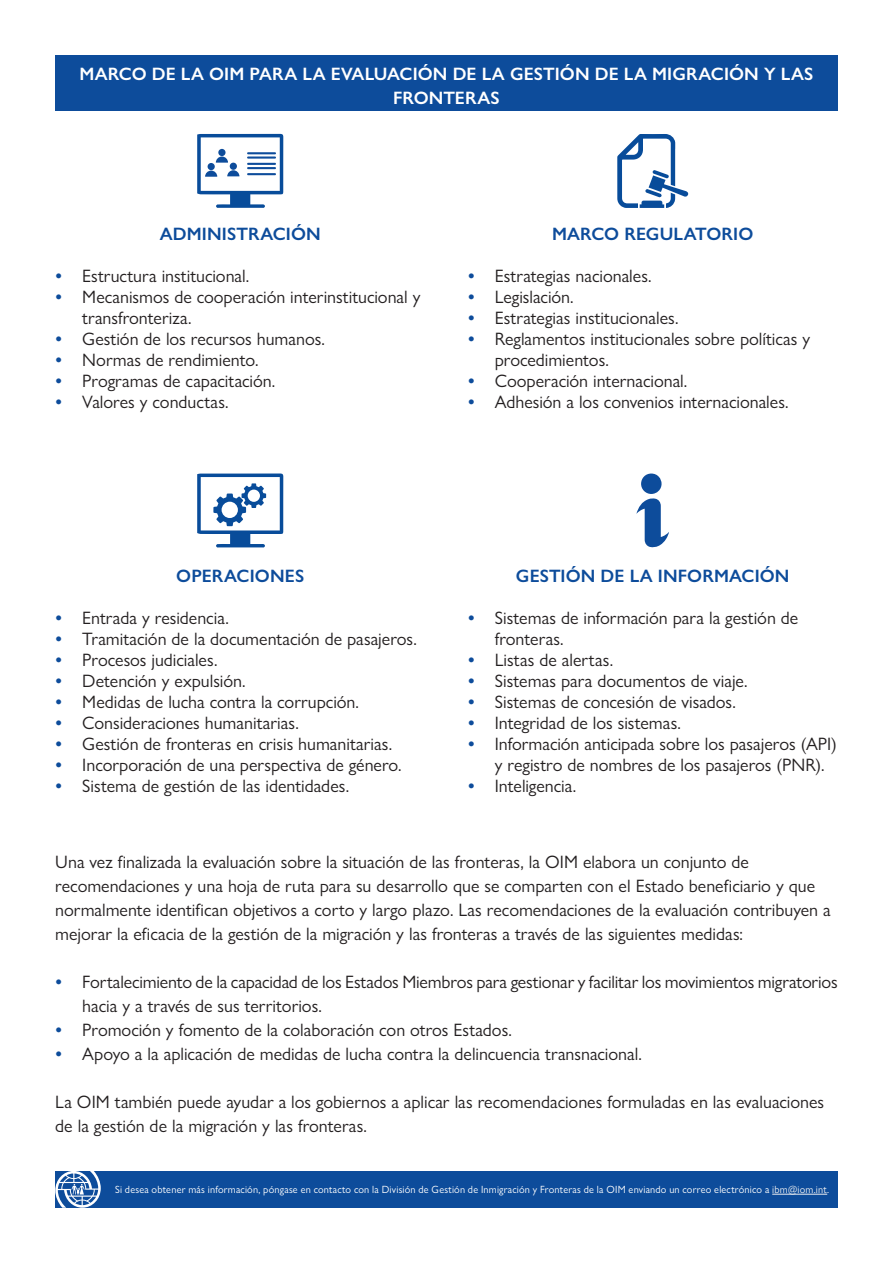
<style>
.page{position:relative;width:893px;height:1263px;background:#fff}
.page>*{position:absolute;margin:0;border:0;box-sizing:border-box;transform-origin:0 0}
.Paragraph_Style_1{font:18px/24px "Gill Sans Nova";color:#231f20}
.Paragraph_Style_1-2{font:600 18px/24px "Gill Sans Nova";letter-spacing:.005em;color:#fff;text-align:center}
.Paragraph_Style_1-3{font:600 18px "Gill Sans Nova";letter-spacing:.005em;color:#0d4c9b}
.t1{font:10.5px "Gill Sans Nova";letter-spacing:.02em;color:#fff}
.s1{font-weight:600;color:#0d4c9b}
.s2{color:#f0f1f2}
</style>
<div class="page">
<div style="left:55px;top:55px;width:783px;height:56px;background:#0d4c9b"></div>
<div style="left:55px;top:1171px;width:783px;height:37px;background:#0d4c9b"></div>
<hr style="left:772px;top:1194px;width:55px;height:1px;background:#f0f1f2">
<svg style="left:55px;top:1171px;width:46px;height:37px"></svg>
<svg style="left:636px;top:498px;width:33px;height:49px"></svg>
<div style="left:641px;top:473px;width:21px;height:21px;background:#0d4c9b;border-radius:50%"></div>
<svg style="left:617px;top:134px;width:71px;height:74px"></svg>
<svg style="left:197px;top:473px;width:86px;height:74px"></svg>
<svg style="left:197px;top:134px;width:86px;height:74px"></svg>
<p class="Paragraph_Style_1-2" style="left:80px;top:61px;width:735px">MARCO DE LA OIM PARA LA EVALUACIÓN DE LA GESTIÓN DE LA MIGRACIÓN Y LAS<br>FRONTERAS</p>
<p class="Paragraph_Style_1-3" style="left:160px;top:223px;width:163px">ADMINISTRACIÓN</p>
<p class="Paragraph_Style_1" style="left:55px;top:264px;width:196px"><span class="s1">•</span> Estructura institucional.</p>
<p class="Paragraph_Style_1" style="left:82px;top:287px;width:340px;line-height:21px;text-indent:-27px"><span class="s1">•</span> Mecanismos de cooperación interinstitucional y transfronteriza.</p>
<p class="Paragraph_Style_1" style="left:55px;top:327px;width:271px"><span class="s1">•</span> Gestión de los recursos humanos.</p>
<p class="Paragraph_Style_1" style="left:55px;top:348px;width:205px"><span class="s1">•</span> Normas de rendimiento.</p>
<p class="Paragraph_Style_1" style="left:55px;top:369px;width:222px"><span class="s1">•</span> Programas de capacitación.</p>
<p class="Paragraph_Style_1" style="left:55px;top:390px;width:175px"><span class="s1">•</span> Valores y conductas.</p>
<p class="Paragraph_Style_1-3" style="left:552px;top:223px;width:203px">MARCO REGULATORIO</p>
<p class="Paragraph_Style_1" style="left:468px;top:264px;width:185px"><span class="s1">•</span> Estrategias nacionales.</p>
<p class="Paragraph_Style_1" style="left:468px;top:285px;width:107px"><span class="s1">•</span> Legislación.</p>
<p class="Paragraph_Style_1" style="left:468px;top:306px;width:212px"><span class="s1">•</span> Estrategias institucionales.</p>
<p class="Paragraph_Style_1" style="left:495px;top:329px;width:317px;line-height:21px;text-indent:-27px"><span class="s1">•</span> Reglamentos institucionales sobre políticas y procedimientos.</p>
<p class="Paragraph_Style_1" style="left:468px;top:369px;width:221px"><span class="s1">•</span> Cooperación internacional.</p>
<p class="Paragraph_Style_1" style="left:468px;top:390px;width:322px"><span class="s1">•</span> Adhesión a los convenios internacionales.</p>
<p class="Paragraph_Style_1-3" style="left:176px;top:564px;width:130px">OPERACIONES</p>
<p class="Paragraph_Style_1" style="left:55px;top:606px;width:175px"><span class="s1">•</span> Entrada y residencia.</p>
<p class="Paragraph_Style_1" style="left:55px;top:627px;width:363px"><span class="s1">•</span> Tramitación de la documentación de pasajeros.</p>
<p class="Paragraph_Style_1" style="left:55px;top:648px;width:164px"><span class="s1">•</span> Procesos judiciales.</p>
<p class="Paragraph_Style_1" style="left:55px;top:669px;width:192px"><span class="s1">•</span> Detención y expulsión.</p>
<p class="Paragraph_Style_1" style="left:55px;top:690px;width:305px"><span class="s1">•</span> Medidas de lucha contra la corrupción.</p>
<p class="Paragraph_Style_1" style="left:55px;top:711px;width:245px"><span class="s1">•</span> Consideraciones humanitarias.</p>
<p class="Paragraph_Style_1" style="left:55px;top:732px;width:338px"><span class="s1">•</span> Gestión de fronteras en crisis humanitarias.</p>
<p class="Paragraph_Style_1" style="left:55px;top:753px;width:348px"><span class="s1">•</span> Incorporación de una perspectiva de género.</p>
<p class="Paragraph_Style_1" style="left:55px;top:774px;width:295px"><span class="s1">•</span> Sistema de gestión de las identidades.</p>
<p class="Paragraph_Style_1-3" style="left:516px;top:564px;width:275px">GESTIÓN DE LA INFORMACIÓN</p>
<p class="Paragraph_Style_1" style="left:495px;top:608px;width:305px;line-height:21px;text-indent:-27px"><span class="s1">•</span> Sistemas de información para la gestión de fronteras.</p>
<p class="Paragraph_Style_1" style="left:468px;top:648px;width:147px"><span class="s1">•</span> Listas de alertas.</p>
<p class="Paragraph_Style_1" style="left:468px;top:669px;width:281px"><span class="s1">•</span> Sistemas para documentos de viaje.</p>
<p class="Paragraph_Style_1" style="left:468px;top:690px;width:270px"><span class="s1">•</span> Sistemas de concesión de visados.</p>
<p class="Paragraph_Style_1" style="left:468px;top:711px;width:215px"><span class="s1">•</span> Integridad de los sistemas.</p>
<p class="Paragraph_Style_1" style="left:495px;top:734px;width:344px;line-height:21px;text-indent:-27px"><span class="s1">•</span> Información anticipada sobre los pasajeros (API) y registro de nombres de los pasajeros (PNR).</p>
<p class="Paragraph_Style_1" style="left:468px;top:774px;width:110px"><span class="s1">•</span> Inteligencia.</p>
<p class="Paragraph_Style_1" style="left:55px;top:849px;width:777px">Una vez finalizada la evaluación sobre la situación de las fronteras, la OIM elabora un conjunto de recomendaciones y una hoja de ruta para su desarrollo que se comparten con el Estado beneficiario y que normalmente identifican objetivos a corto y largo plazo. Las recomendaciones de la evaluación contribuyen a mejorar la eficacia de la gestión de la migración y las fronteras a través de las siguientes medidas:</p>
<p class="Paragraph_Style_1" style="left:82px;top:969px;width:757px;text-indent:-27px"><span class="s1">•</span> Fortalecimiento de la capacidad de los Estados Miembros para gestionar y facilitar los movimientos migratorios hacia y a través de sus territorios.</p>
<p class="Paragraph_Style_1" style="left:55px;top:1017px;width:458px"><span class="s1">•</span> Promoción y fomento de la colaboración con otros Estados.</p>
<p class="Paragraph_Style_1" style="left:55px;top:1041px;width:588px"><span class="s1">•</span> Apoyo a la aplicación de medidas de lucha contra la delincuencia transnacional.</p>
<p class="Paragraph_Style_1" style="left:55px;top:1089px;width:770px">La OIM también puede ayudar a los gobiernos a aplicar las recomendaciones formuladas en las evaluaciones de la gestión de la migración y las fronteras.</p>
<p class="t1" style="left:115px;top:1183px;width:716px">Si desea obtener más información, póngase en contacto con la División de Gestión de Inmigración y Fronteras de la OIM enviando un correo electrónico a <span class="s2">ibm@iom.int</span>.</p>
</div>
